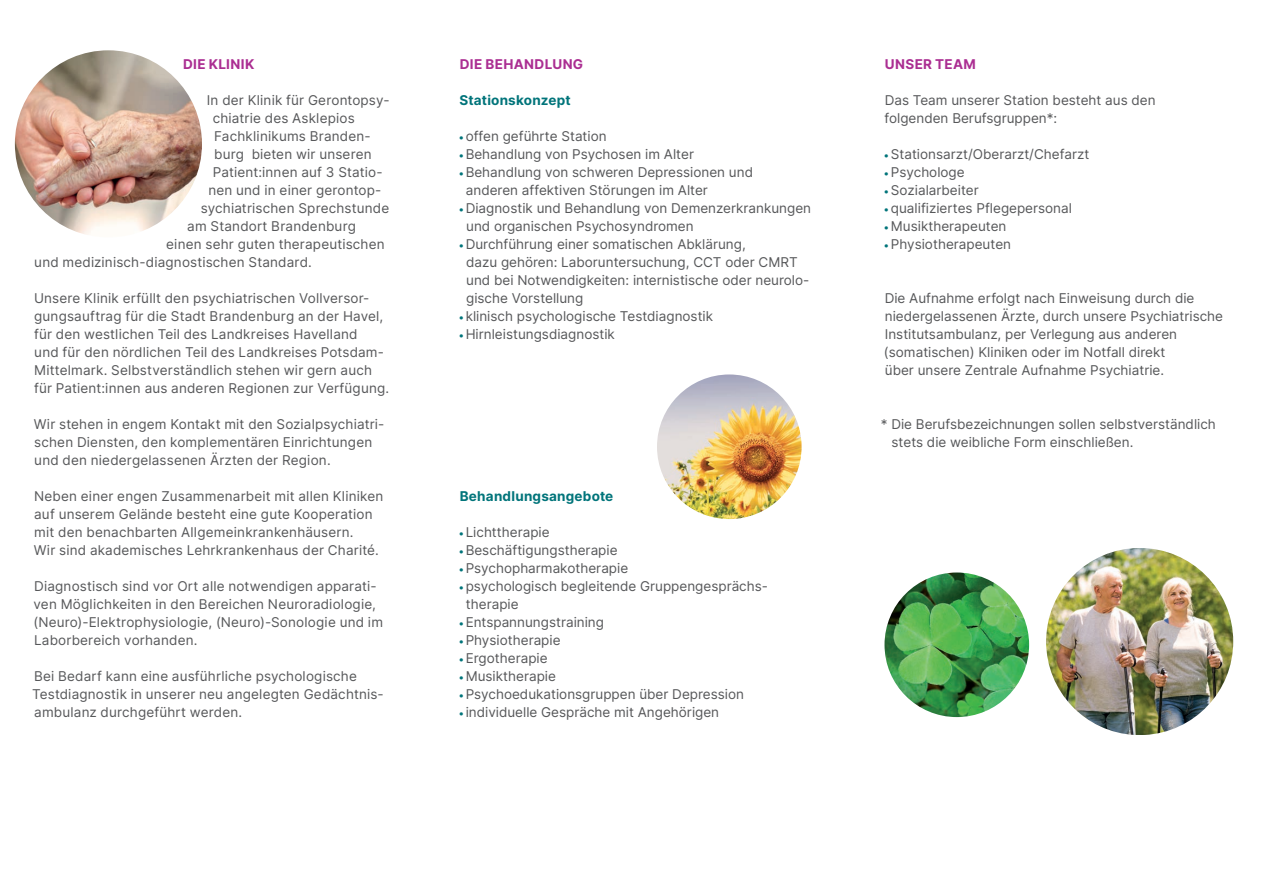
<style>
.page{position:relative;width:1263px;height:893px;background:#fff}
.page>*{position:absolute;margin:0;border:0;box-sizing:border-box;transform-origin:0 0}
.t1{font:13.5px/18px "Inter";color:#57585a}
.t2{font:700 13.5px "Inter";letter-spacing:.015em;color:#00747a}
.t3{font:700 13.5px "Inter";letter-spacing:.025em;color:#ab2e92}
.s1{font-family:"Arial";font-size:7.5px;color:#00747a}
</style>
<div class="page">
<img style="left:657px;top:374px;width:144px;height:145px;border-radius:72px">
<img style="left:15px;top:50px;width:187px;height:187px;border-radius:94px">
<img style="left:1046px;top:548px;width:187px;height:187px;border-radius:92px">
<img style="left:884px;top:572px;width:145px;height:145px;border-radius:72px">
<p class="t3" style="left:183px;top:54px;width:73px">DIE KLINIK</p>
<p class="t1" style="left:207px;top:91px;width:184px">In der Klinik für Gerontopsy-</p>
<p class="t1" style="left:213px;top:109px;width:143px">chiatrie des Asklepios</p>
<p class="t1" style="left:214px;top:127px;width:158px">Fachklinikums Branden-</p>
<p class="t1" style="left:214px;top:145px;width:159px">burg bieten wir unseren</p>
<p class="t1" style="left:213px;top:163px;width:172px">Patient:innen auf 3 Statio-</p>
<p class="t1" style="left:208px;top:181px;width:175px">nen und in einer gerontop-</p>
<p class="t1" style="left:201px;top:199px;width:190px">sychiatrischen Sprechstunde</p>
<p class="t1" style="left:187px;top:217px;width:170px">am Standort Brandenburg</p>
<p class="t1" style="left:166px;top:235px;width:220px">einen sehr guten therapeutischen</p>
<p class="t1" style="left:34px;top:253px;width:279px">und medizinisch-diagnostischen Standard.</p>
<p class="t1" style="left:34px;top:289px;width:357px">Unsere Klinik erfüllt den psychiatrischen Vollversor&shy;gungsauftrag für die Stadt Brandenburg an der Havel, für den westlichen Teil des Landkreises Havelland<br>und für den nördlichen Teil des Landkreises Potsdam-Mittelmark. Selbstverständlich stehen wir gern auch für Patient:innen aus anderen Regionen zur Verfügung.</p>
<p class="t1" style="left:34px;top:415px;width:352px">Wir stehen in engem Kontakt mit den Sozialpsychiatri&shy;schen Diensten, den komplementären Einrichtungen und den niedergelassenen Ärzten der Region.</p>
<p class="t1" style="left:34px;top:487px;width:351px">Neben einer engen Zusammenarbeit mit allen Kliniken auf unserem Gelände besteht eine gute Kooperation mit den benachbarten Allgemeinkrankenhäusern.<br>Wir sind akademisches Lehrkrankenhaus der Charité.</p>
<p class="t1" style="left:33px;top:577px;width:351px">Diagnostisch sind vor Ort alle notwendigen apparati&shy;ven Möglichkeiten in den Bereichen Neuroradiologie, (Neuro)-Elektrophysiologie, (Neuro)-Sonologie und im Laborbereich vorhanden.</p>
<p class="t1" style="left:32px;top:667px;width:353px">Bei Bedarf kann eine ausführliche psychologische<br>Testdiagnostik in unserer neu angelegten Gedächtnis&shy;ambulanz durchgeführt werden.</p>
<p class="t3" style="left:460px;top:54px;width:125px">DIE BEHANDLUNG</p>
<p class="t2" style="left:459px;top:90px;width:113px">Stationskonzept</p>
<p class="t1" style="left:459px;top:127px;width:149px"><span class="s1">●</span> offen geführte Station</p>
<p class="t1" style="left:459px;top:145px;width:236px"><span class="s1">●</span> Behandlung von Psychosen im Alter</p>
<p class="t1" style="left:466px;top:163px;width:289px;text-indent:-7px"><span class="s1">●</span> Behandlung von schweren Depressionen und anderen affektiven Störungen im Alter</p>
<p class="t1" style="left:466px;top:199px;width:346px;text-indent:-7px"><span class="s1">●</span> Diagnostik und Behandlung von Demenzerkrankungen und organischen Psychosyndromen</p>
<p class="t1" style="left:466px;top:235px;width:345px;text-indent:-7px"><span class="s1">●</span> Durchführung einer somatischen Abklärung,<br>dazu gehören: Laboruntersuchung, CCT oder CMRT und bei Notwendigkeiten: internistische oder neurolo&shy;gische Vorstellung</p>
<p class="t1" style="left:459px;top:307px;width:256px"><span class="s1">●</span> klinisch psychologische Testdiagnostik</p>
<p class="t1" style="left:459px;top:325px;width:157px"><span class="s1">●</span> Hirnleistungsdiagnostik</p>
<p class="t2" style="left:460px;top:486px;width:155px">Behandlungsangebote</p>
<p class="t1" style="left:459px;top:523px;width:92px"><span class="s1">●</span> Lichttherapie</p>
<p class="t1" style="left:459px;top:541px;width:160px"><span class="s1">●</span> Beschäftigungstherapie</p>
<p class="t1" style="left:459px;top:559px;width:171px"><span class="s1">●</span> Psychopharmakotherapie</p>
<p class="t1" style="left:466px;top:577px;width:304px;text-indent:-7px"><span class="s1">●</span> psychologisch begleitende Gruppengesprächs&shy;therapie</p>
<p class="t1" style="left:459px;top:613px;width:147px"><span class="s1">●</span> Entspannungstraining</p>
<p class="t1" style="left:459px;top:631px;width:103px"><span class="s1">●</span> Physiotherapie</p>
<p class="t1" style="left:459px;top:649px;width:90px"><span class="s1">●</span> Ergotherapie</p>
<p class="t1" style="left:459px;top:667px;width:98px"><span class="s1">●</span> Musiktherapie</p>
<p class="t1" style="left:459px;top:685px;width:286px"><span class="s1">●</span> Psychoedukationsgruppen über Depression</p>
<p class="t1" style="left:459px;top:703px;width:262px"><span class="s1">●</span> individuelle Gespräche mit Angehörigen</p>
<p class="t3" style="left:885px;top:54px;width:92px">UNSER TEAM</p>
<p class="t1" style="left:884px;top:91px;width:273px">Das Team unserer Station besteht aus den folgenden Berufsgruppen*:</p>
<p class="t1" style="left:884px;top:145px;width:206px"><span class="s1">●</span> Stationsarzt/Oberarzt/Chefarzt</p>
<p class="t1" style="left:884px;top:163px;width:82px"><span class="s1">●</span> Psychologe</p>
<p class="t1" style="left:884px;top:181px;width:96px"><span class="s1">●</span> Sozialarbeiter</p>
<p class="t1" style="left:884px;top:199px;width:189px"><span class="s1">●</span> qualifiziertes Pflegepersonal</p>
<p class="t1" style="left:884px;top:217px;width:124px"><span class="s1">●</span> Musiktherapeuten</p>
<p class="t1" style="left:884px;top:235px;width:128px"><span class="s1">●</span> Physiotherapeuten</p>
<p class="t1" style="left:884px;top:289px;width:341px">Die Aufnahme erfolgt nach Einweisung durch die niedergelassenen Ärzte, durch unsere Psychiatrische Institutsambulanz, per Verlegung aus anderen (somatischen) Kliniken oder im Notfall direkt<br>über unsere Zentrale Aufnahme Psychiatrie.</p>
<p class="t1" style="left:891px;top:415px;width:326px;text-indent:-11px">* Die Berufsbezeichnungen sollen selbstverständlich stets die weibliche Form einschließen.</p>
</div>
